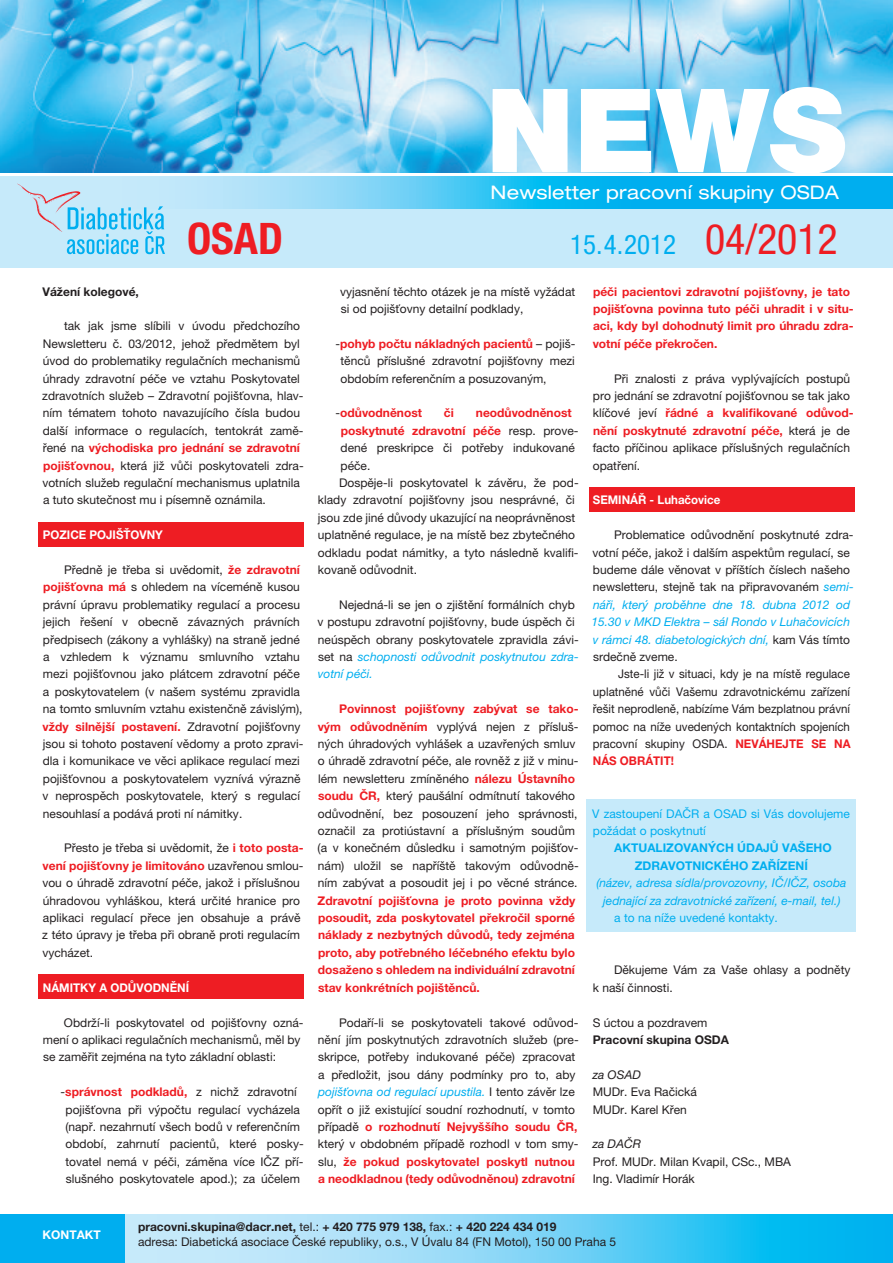
<style>
.page{position:relative;width:893px;height:1263px;background:#fff}
.page>*{position:absolute;margin:0;border:0;box-sizing:border-box;transform-origin:0 0}
.t1{font:900 116.55px "Helvetica Neue LT Pro";color:#fff}
.t2{font:700 condensed 43.5px "Helvetica Neue LT Pro";color:#ee1d23}
.t3{font:condensed 27px "Helvetica Neue LT Pro";color:#00aeef}
.t4{font:expanded 18.75px "Helvetica Neue LT Pro";letter-spacing:.01em;color:#fff}
.t5{font:12px/17.4px "Helvetica Neue LT Pro";color:#231f20}
.t6{font:700 12px/17.4px "Helvetica Neue LT Pro";color:#ee1d23;text-align:justify}
.t7{font:12px/17.4px "Helvetica Neue LT Pro";color:#231f20;text-align:justify;scale:.96 1}
.t8{font:italic 12px/17.4px "Helvetica Neue LT Pro";color:#00aeef;text-align:center}
.t9{font:12px/17.4px "Helvetica Neue LT Pro";color:#00aeef}
.t10{font:700 12px "Helvetica Neue LT Pro";color:#fff;scale:.96 1}
.t11{font:700 12px/17.4px "Helvetica Neue LT Pro";color:#00aeef;text-align:center}
.t12{font:700 12px "Helvetica Neue LT Pro";color:#231f20}
.t13{font:italic 12px "Helvetica Neue LT Pro";color:#231f20}
.t14{font:700 12px "Helvetica Neue LT Pro";color:#fff}
.s1{font-size:42px;color:#ee1d23}
.s2{font-weight:700;color:#ee1d23}
.s3{font-weight:400;color:#231f20}
.s4{font-style:italic;color:#00aeef}
.s5{font-weight:700}
</style>
<div class="page">
<div style="left:587px;top:799px;width:269px;height:133px;background:#c6eafa"></div>
<img style="left:0;top:0;width:893px;height:172px">
<div style="left:39px;top:522px;width:265px;height:24px;background:#ee1d23"></div>
<div style="left:39px;top:974px;width:265px;height:25px;background:#ee1d23"></div>
<div style="left:589px;top:487px;width:266px;height:24px;background:#ee1d23"></div>
<div style="left:0;top:176px;width:893px;height:92px;background:#c6eafa"></div>
<svg style="left:207px;top:176px;width:686px;height:32px;background:#38c1f2"></svg>
<svg style="left:17px;top:184px;width:148px;height:70px"></svg>
<div style="left:0;top:1214px;width:125px;height:49px;background:#00aeef"></div>
<svg style="left:126px;top:1214px;width:767px;height:49px;background:#72d3f6"></svg>
<h1 class="t1" style="left:486px;top:61px;width:362px">NEWS</h1>
<h3 class="t4" style="left:490px;top:182px;width:350px">Newsletter pracovní skupiny OSDA</h3>
<h2 class="t2" style="left:187px;top:212px;width:97px">OSAD</h2>
<h3 class="t3" style="left:570px;top:229px;width:269px">15.4.2012 <span class="s1">04/2012</span></h3>
<p class="t12" style="left:43px;top:284px;width:98px">Vážení kolegové,</p>
<p class="t5" style="left:42px;top:317px;width:263px;text-indent:22px">tak jak jsme slíbili v úvodu předchozího Newsletteru č. 03/2012, jehož předmětem byl úvod do problematiky regulačních mechanismů úhrady zdravotní péče ve vztahu Poskytovatel zdravotních služeb – Zdravotní pojišťovna, hlav&shy;ním tématem tohoto navazujícího čísla budou další informace o regulacích, tentokrát zamě&shy;řené na <span class="s2">východiska pro jednání se zdravotní pojišťovnou,</span> která již vůči poskytovateli zdra&shy;votních služeb regulační mechanismus uplatnila a tuto skutečnost mu i písemně oznámila.</p>
<p class="t10" style="left:43px;top:527px;width:127px">POZICE POJIŠŤOVNY</p>
<p class="t5" style="left:42px;top:561px;width:263px;text-indent:22px">Předně je třeba si uvědomit, <span class="s2">že zdravotní pojišťovna má</span> s ohledem na víceméně kusou právní úpravu problematiky regulací a procesu jejich řešení v obecně závazných právních předpisech (zákony a vyhlášky) na straně jedné a vzhledem k významu smluvního vztahu mezi pojišťovnou jako plátcem zdravotní péče a poskytovatelem (v našem systému zpravidla na tomto smluvním vztahu existenčně závislým), <span class="s2">vždy silnější postavení.</span> Zdravotní pojišťovny jsou si tohoto postavení vědomy a proto zpravi&shy;dla i komunikace ve věci aplikace regulací mezi pojišťovnou a poskytovatelem vyznívá výrazně v neprospěch poskytovatele, který s regulací nesouhlasí a podává proti ní námitky.</p>
<p class="t5" style="left:42px;top:839px;width:263px;text-indent:22px">Přesto je třeba si uvědomit, že <span class="s2">i toto posta&shy;vení pojišťovny je limitováno</span> uzavřenou smlou&shy;vou o úhradě zdravotní péče, jakož i příslušnou úhradovou vyhláškou, která určité hranice pro aplikaci regulací přece jen obsahuje a právě z této úpravy je třeba při obraně proti regulacím vycházet.</p>
<p class="t10" style="left:43px;top:980px;width:154px">NÁMITKY A ODŮVODNĚNÍ</p>
<p class="t5" style="left:43px;top:1013px;width:262px;text-indent:21px">Obdrží-li poskytovatel od pojišťovny ozná&shy;mení o aplikaci regulačních mechanismů, měl by se zaměřit zejména na tyto základní oblasti:</p>
<p class="t5" style="left:61px;top:1083px;width:245px;text-align:center">-<span class="s2">správnost podkladů,</span> z nichž zdravotní pojišťovna při výpočtu regulací vycházela (např. nezahrnutí všech bodů v referenčním období, zahrnutí pacientů, které posky&shy;tovatel nemá v péči, záměna více IČZ pří&shy;slušného poskytovatele apod.); za účelem</p>
<p class="t5" style="left:340px;top:282px;width:237px">vyjasnění těchto otázek je na místě vyžádat si od pojišťovny detailní podklady,</p>
<p class="t5" style="left:340px;top:335px;width:236px;text-align:justify;text-indent:-5px">-<span class="s2">pohyb počtu nákladných pacientů</span> – pojiš&shy;těnců příslušné zdravotní pojišťovny mezi obdobím referenčním a posuzovaným,</p>
<p class="t6" style="left:336px;top:404px;width:88px"><span class="s3">-</span>odůvodněnost</p>
<p class="t6" style="left:444px;top:404px;width:11px">či</p>
<p class="t6" style="left:476px;top:404px;width:97px">neodůvodněnost</p>
<p class="t6" style="left:341px;top:422px;width:239px">poskytnuté zdravotní péče <span class="s3">resp. prove-</span></p>
<p class="t5" style="left:341px;top:439px;width:236px">dené preskripce či potřeby indukované</p>
<p class="t5" style="left:341px;top:456px;width:31px">péče.</p>
<p class="t5" style="left:339px;top:474px;width:241px">Dospěje-li poskytovatel k závěru, že pod-</p>
<p class="t5" style="left:318px;top:491px;width:259px">klady zdravotní pojišťovny jsou nesprávné, či</p>
<p class="t5" style="left:318px;top:509px;width:259px">jsou zde jiné důvody ukazující na neoprávněnost</p>
<p class="t5" style="left:318px;top:526px;width:259px">uplatněné regulace, je na místě bez zbytečného</p>
<p class="t5" style="left:318px;top:543px;width:262px">odkladu podat námitky, a tyto následně kvalifi-</p>
<p class="t5" style="left:318px;top:561px;width:101px">kovaně odůvodnit.</p>
<p class="t5" style="left:317px;top:596px;width:263px;text-indent:22px">Nejedná-li se jen o zjištění formálních chyb v postupu zdravotní pojišťovny, bude úspěch či neúspěch obrany poskytovatele zpravidla závi&shy;set na <span class="s4">schopnosti odůvodnit poskytnutou zdra&shy;votní péči.</span></p>
<p class="t5" style="left:318px;top:700px;width:263px;text-indent:22px"><span class="s2">Povinnost pojišťovny zabývat se tako&shy;vým odůvodněním</span> vyplývá nejen z přísluš&shy;ných úhradových vyhlášek a uzavřených smluv o úhradě zdravotní péče, ale rovněž z již v minu&shy;lém newsletteru zmíněného <span class="s2">nálezu Ústavního soudu ČR,</span> který paušální odmítnutí takového odůvodnění, bez posouzení jeho správnosti, označil za protiústavní a příslušným soudům (a v konečném důsledku i samotným pojišťov&shy;nám) uložil se napříště takovým odůvodně&shy;ním zabývat a posoudit jej i po věcné stránce.</p>
<p class="t6" style="left:318px;top:891px;width:259px">Zdravotní pojišťovna je proto povinna vždy posoudit, zda poskytovatel překročil sporné náklady z nezbytných důvodů, tedy zejména proto, aby potřebného léčebného efektu bylo dosaženo s ohledem na individuální zdravotní stav konkrétních pojištěnců.</p>
<p class="t5" style="left:318px;top:1013px;width:262px;text-indent:21px">Podaří-li se poskytovateli takové odůvod&shy;nění jím poskytnutých zdravotních služeb (pre&shy;skripce, potřeby indukované péče) zpracovat a předložit, jsou dány podmínky pro to, aby <span class="s4">pojišťovna od regulací upustila.</span> I tento závěr lze opřít o již existující soudní rozhodnutí, v tomto případě <span class="s2">o rozhodnutí Nejvyššího soudu ČR, </span>který v obdobném případě rozhodl v tom smy&shy;slu, <span class="s2">že pokud poskytovatel poskytl nutnou a neodkladnou (tedy odůvodněnou) zdravotní</span></p>
<p class="t6" style="left:593px;top:282px;width:263px;text-align:left">péči pacientovi zdravotní pojišťovny, je tato pojišťovna povinna tuto péči uhradit i v situ&shy;aci, kdy byl dohodnutý limit pro úhradu zdra&shy;votní péče překročen.</p>
<p class="t5" style="left:593px;top:369px;width:262px;text-indent:21px">Při znalosti z práva vyplývajících postupů pro jednání se zdravotní pojišťovnou se tak jako klíčové jeví <span class="s2">řádné a kvalifikované odůvod&shy;nění poskytnuté zdravotní péče,</span> která je de facto příčinou aplikace příslušných regulačních opatření.</p>
<p class="t10" style="left:593px;top:493px;width:134px">SEMINÁŘ - Luhačovice</p>
<p class="t5" style="left:591px;top:526px;width:264px;text-indent:23px">Problematice odůvodnění poskytnuté zdra&shy;votní péče, jakož i dalším aspektům regulací, se budeme dále věnovat v příštích číslech našeho newsletteru, stejně tak na připravovaném <span class="s4">semi&shy;náři, který proběhne dne 18. dubna 2012 od 15.30 v MKD Elektra – sál Rondo v Luhačovicích v rámci 48. diabetologických dní,</span> kam Vás tímto srdečně zveme.</p>
<p class="t7" style="left:593px;top:665px;width:270px;text-indent:25px">Jste-li již v situaci, kdy je na místě regulace uplatněné vůči Vašemu zdravotnickému zařízení řešit neprodleně, nabízíme Vám bezplatnou právní pomoc na níže uvedených kontaktních spojeních pracovní skupiny OSDA. <span class="s2">NEVÁHEJTE SE NA NÁS OBRÁTIT!</span></p>
<p class="t9" style="left:592px;top:804px;width:259px">V zastoupení DAČR a OSAD si Vás dovolujeme požádat o poskytnutí</p>
<p class="t11" style="left:614px;top:839px;width:219px">AKTUALIZOVANÝCH ÚDAJŮ VAŠEHO<br>ZDRAVOTNICKÉHO ZAŘÍZENÍ</p>
<p class="t8" style="left:596px;top:874px;width:251px">(název, adresa sídla/provozovny, IČ/IČZ, osoba jednající za zdravotnické zařízení, e-mail, tel.)</p>
<p class="t9" style="left:614px;top:909px;width:165px">a to na níže uvedené kontakty.</p>
<p class="t5" style="left:593px;top:961px;width:259px;text-indent:21px">Děkujeme Vám za Vaše ohlasy a podněty k naší činnosti.</p>
<p class="t5" style="left:593px;top:1013px;width:116px">S úctou a pozdravem</p>
<p class="t12" style="left:593px;top:1032px;width:138px">Pracovní skupina OSDA</p>
<p class="t13" style="left:593px;top:1067px;width:50px">za OSAD</p>
<p class="t5" style="left:593px;top:1083px;width:106px">MUDr. Eva Račická<br>MUDr. Karel Křen</p>
<p class="t13" style="left:593px;top:1137px;width:50px">za DAČR</p>
<p class="t5" style="left:593px;top:1152px;width:200px">Prof. MUDr. Milan Kvapil, CSc., MBA<br>Ing. Vladimír Horák</p>
<p class="t14" style="left:43px;top:1227px;width:60px">KONTAKT</p>
<p class="t5" style="left:138px;top:1220px;width:480px;line-height:14.4px"><span class="s5">pracovni.skupina@dacr.net,</span> tel.: <span class="s5">+ 420 775 979 138,</span> fax.: <span class="s5">+ 420 224 434 019<br></span>adresa: Diabetická asociace České republiky, o.s., V Úvalu 84 (FN Motol), 150 00 Praha 5</p>
</div>
